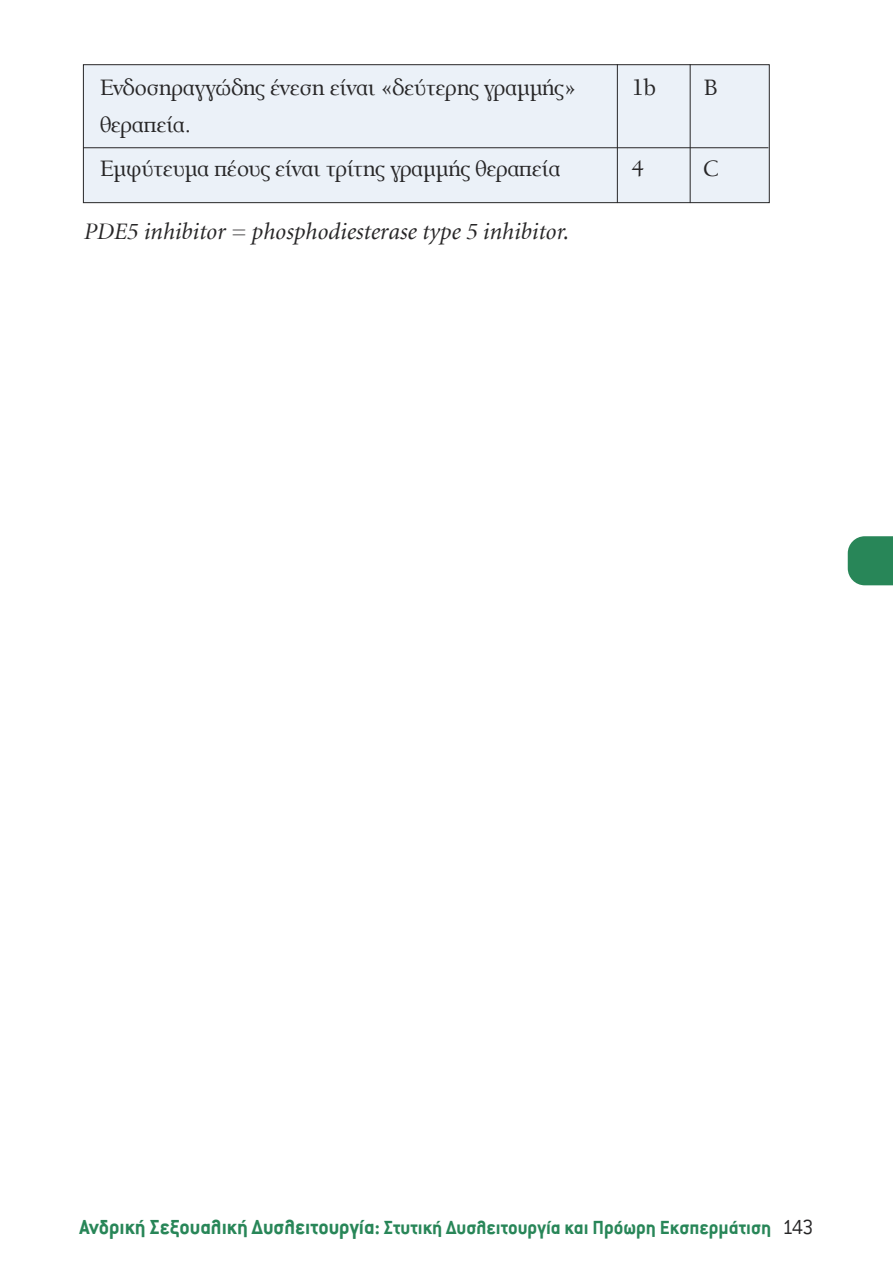
<style>
.page{position:relative;width:893px;height:1276px;background:#fff}
.page>*{position:absolute;margin:0;border:0;box-sizing:border-box;transform-origin:0 0}
.t1{font:24px/44.4px "Art Berkeley H Light";color:#272627}
.t2{font:italic 24px "Minion Greek";color:#272627}
.t3{font:700 21px "Conduit ITC Hel";color:#288658}
.s1{font-size:22.5px}
.s2{font-weight:300;font-size:22.5px;color:#272627}
</style>
<div class="page">
<div style="left:83px;top:65px;width:686px;height:138px;background:#ebf1f8"></div>
<div style="left:83px;top:64px;width:687px;height:139px;border:1px solid #272627"></div>
<hr style="left:617px;top:64px;width:1px;height:139px;background:#272627">
<hr style="left:690px;top:64px;width:1px;height:139px;background:#272627">
<hr style="left:83px;top:147px;width:685px;height:1px;background:#272627">
<svg style="left:848px;top:536px;width:45px;height:49px;background:#348c61"></svg>
<p class="t1" style="left:100px;top:67px;width:478px">Ενδοσηραγγώδης ένεση είναι «δεύτερης γραμμής»</p>
<p class="t1" style="left:632px;top:67px;width:26px">1b</p>
<p class="t1" style="left:704px;top:67px;width:15px">B</p>
<p class="t1" style="left:100px;top:103px;width:462px">θεραπεία.<br>Εμφύτευμα πέους είναι τρίτης γραμμής θεραπεία</p>
<p class="t1" style="left:632px;top:147px;width:14px">4</p>
<p class="t1" style="left:704px;top:147px;width:16px">C</p>
<p class="t2" style="left:83px;top:219px;width:487px">PDE5 inhibitor = phosphodiesterase type 5 inhibitor.</p>
<p class="t3" style="left:79px;top:1216px;width:736px"><span class="s1">Ανδρική Σεξουαλική Δυσλειτουργία:</span> Στυτική Δυσλειτουργία και Πρόωρη Εκσπερμάτιση <span class="s2">143</span></p>
</div>
